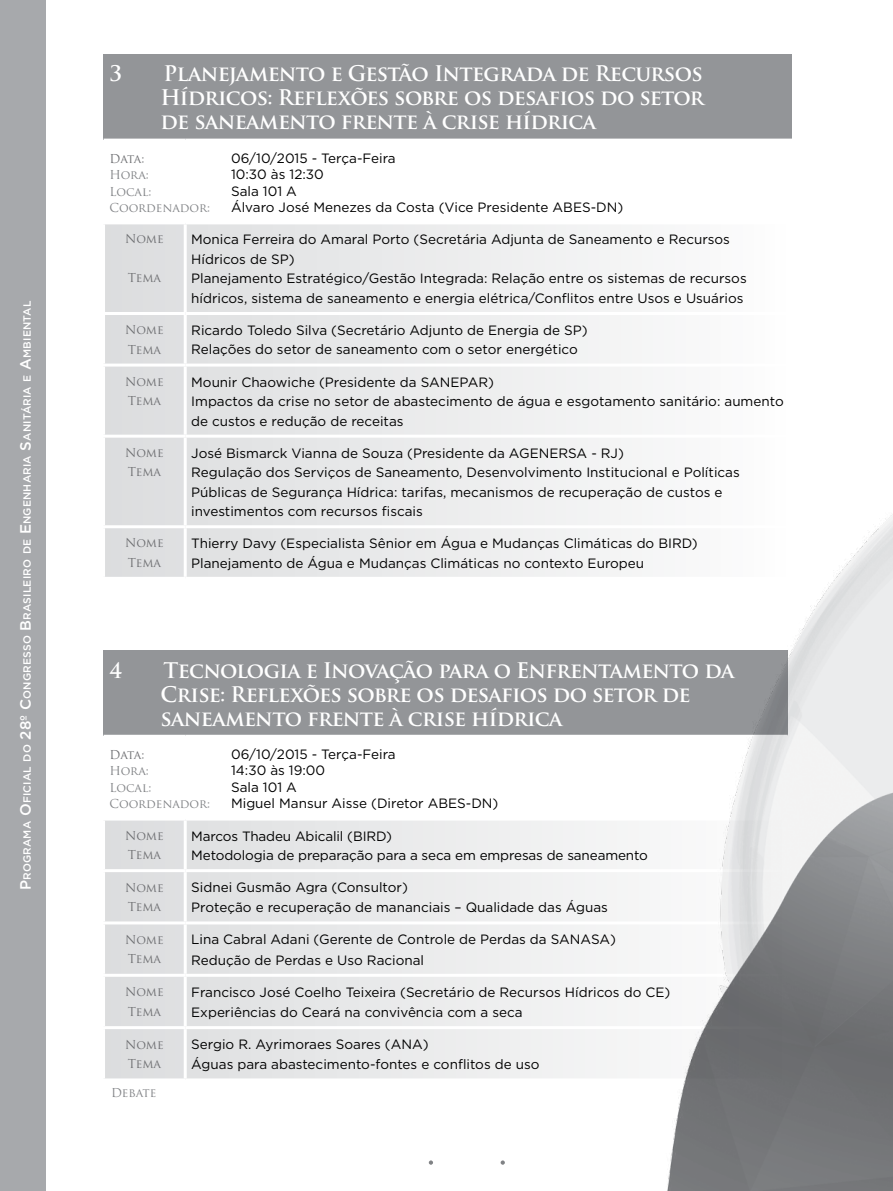
<style>
.page{position:relative;width:893px;height:1191px;background:#fff}
.page>*{position:absolute;margin:0;border:0;box-sizing:border-box;transform-origin:0 0}
.t1{font:700 21px/24px "Trajan Pro";letter-spacing:-.03em;color:#fff;text-align:justify}
.t2{font:13.5px/19.5px "Gotham";color:#000}
.t3{font:12px/19.5px "Trajan Pro";letter-spacing:-.01em;color:#6d6e71}
.t4{font:12px "Trajan Pro";color:#808285}
.t5{font:500 10.5px "Gotham";letter-spacing:.015em;color:#fff}
.s1{font-size:15px}
</style>
<div class="page">
<div style="left:0;top:0;width:46px;height:1191px;background:#a7a9ac"></div>
<img style="left:428px;top:514px;width:465px;height:677px">
<div style="left:104px;top:54px;width:688px;height:86px;background:#939598"></div>
<svg style="left:105px;top:224px;width:686px;height:353px"></svg>
<hr style="left:104px;top:139px;width:81px;height:3px;background:#fff">
<hr style="left:185px;top:139px;width:607px;height:3px;background:#fff">
<hr style="left:185px;top:312px;width:609px;height:3px;background:#fff">
<hr style="left:184px;top:224px;width:3px;height:88px;background:#fff">
<hr style="left:184px;top:315px;width:3px;height:48px;background:#fff">
<hr style="left:184px;top:366px;width:3px;height:68px;background:#fff">
<hr style="left:184px;top:437px;width:3px;height:88px;background:#fff">
<hr style="left:184px;top:528px;width:3px;height:49px;background:#fff">
<hr style="left:102px;top:312px;width:83px;height:3px;background:#fff">
<hr style="left:102px;top:363px;width:83px;height:3px;background:#fff">
<hr style="left:102px;top:434px;width:83px;height:3px;background:#fff">
<hr style="left:102px;top:525px;width:83px;height:3px;background:#fff">
<hr style="left:185px;top:363px;width:609px;height:3px;background:#fff">
<hr style="left:185px;top:434px;width:609px;height:3px;background:#fff">
<hr style="left:791px;top:437px;width:3px;height:88px;background:#fff">
<hr style="left:185px;top:525px;width:609px;height:3px;background:#fff">
<hr style="left:791px;top:528px;width:3px;height:49px;background:#fff">
<hr style="left:185px;top:577px;width:609px;height:3px;background:#fff">
<div style="left:104px;top:650px;width:684px;height:86px;background:#939598"></div>
<div style="left:104px;top:736px;width:684px;height:83px;background:#fff"></div>
<svg style="left:105px;top:820px;width:681px;height:258px"></svg>
<hr style="left:104px;top:734px;width:81px;height:3px;background:#fff">
<hr style="left:185px;top:734px;width:603px;height:3px;background:#fff">
<hr style="left:185px;top:817px;width:604px;height:3px;background:#fff">
<hr style="left:185px;top:869px;width:604px;height:3px;background:#fff">
<hr style="left:184px;top:820px;width:3px;height:49px;background:#fff">
<hr style="left:184px;top:872px;width:3px;height:49px;background:#fff">
<hr style="left:184px;top:924px;width:3px;height:49px;background:#fff">
<hr style="left:184px;top:976px;width:3px;height:50px;background:#fff">
<hr style="left:184px;top:1029px;width:3px;height:49px;background:#fff">
<hr style="left:102px;top:869px;width:83px;height:3px;background:#fff">
<hr style="left:102px;top:921px;width:83px;height:3px;background:#fff">
<hr style="left:102px;top:973px;width:83px;height:3px;background:#fff">
<hr style="left:102px;top:1026px;width:83px;height:3px;background:#fff">
<hr style="left:786px;top:820px;width:3px;height:49px;background:#fff">
<hr style="left:786px;top:872px;width:3px;height:49px;background:#fff">
<hr style="left:185px;top:921px;width:604px;height:3px;background:#fff">
<hr style="left:786px;top:924px;width:3px;height:49px;background:#fff">
<hr style="left:185px;top:973px;width:604px;height:3px;background:#fff">
<hr style="left:786px;top:976px;width:3px;height:50px;background:#fff">
<hr style="left:185px;top:1026px;width:604px;height:3px;background:#fff">
<hr style="left:786px;top:1029px;width:3px;height:49px;background:#fff">
<hr style="left:185px;top:1078px;width:604px;height:3px;background:#fff">
<p class="t5" style="left:20px;top:890px;width:591px;rotate:-90deg"><span class="s1">P</span>rograma <span class="s1">O</span> ficial do <span class="s1">28º C</span>ongresso <span class="s1">B</span>rasileiro de <span class="s1">E</span> ngenharia <span class="s1">S</span>anitária e <span class="s1">A</span>mbiental</p>
<h1 class="t1" style="left:110px;top:62px;width:14px">3</h1>
<h1 class="t1" style="left:161px;top:62px;width:545px">Planejamento e Gestão Integrada de Recursos Hídricos: Reflexões sobre os desafios do setor de saneamento frente à crise hídrica</h1>
<p class="t3" style="left:110px;top:148px;width:36px">Data:</p>
<p class="t2" style="left:231px;top:148px;width:166px">06/10/2015 - Terça-Feira</p>
<p class="t4" style="left:110px;top:167px;width:41px">Hora:</p>
<p class="t2" style="left:231px;top:164px;width:94px">10:30 às 12:30</p>
<p class="t4" style="left:110px;top:184px;width:43px">Local:</p>
<p class="t2" style="left:231px;top:181px;width:67px">Sala 101 A</p>
<p class="t4" style="left:110px;top:200px;width:102px">Coordenador:</p>
<p class="t2" style="left:231px;top:197px;width:394px">Álvaro José Menezes da Costa (Vice Presidente ABES-DN)</p>
<p class="t3" style="left:125px;top:229px;width:40px">Nome</p>
<p class="t3" style="left:128px;top:268px;width:35px">Tema</p>
<p class="t2" style="left:191px;top:229px;width:557px">Monica Ferreira do Amaral Porto (Secretária Adjunta de Saneamento e Recursos Hídricos de SP)<br>Planejamento Estratégico/Gestão Integrada: Relação entre os sistemas de recursos hídricos, sistema de saneamento e energia elétrica/Conflitos entre Usos e Usuários</p>
<p class="t3" style="left:125px;top:320px;width:40px">Nome<br>Tema</p>
<p class="t2" style="left:191px;top:320px;width:398px">Ricardo Toledo Silva (Secretário Adjunto de Energia de SP)<br>Relações do setor de saneamento com o setor energético</p>
<p class="t3" style="left:125px;top:371px;width:40px">Nome<br>Tema</p>
<p class="t2" style="left:191px;top:372px;width:594px">Mounir Chaowiche (Presidente da SANEPAR)<br>Impactos da crise no setor de abastecimento de água e esgotamento sanitário: aumento de custos e redução de receitas</p>
<p class="t3" style="left:125px;top:442px;width:40px">Nome<br>Tema</p>
<p class="t2" style="left:191px;top:443px;width:550px">José Bismarck Vianna de Souza (Presidente da AGENERSA - RJ)<br>Regulação dos Serviços de Saneamento, Desenvolvimento Institucional e Políticas Públicas de Segurança Hídrica: tarifas, mecanismos de recuperação de custos e investimentos com recursos fiscais</p>
<p class="t3" style="left:125px;top:533px;width:40px">Nome<br>Tema</p>
<p class="t2" style="left:191px;top:533px;width:508px">Thierry Davy (Especialista Sênior em Água e Mudanças Climáticas do BIRD)<br>Planejamento de Água e Mudanças Climáticas no contexto Europeu</p>
<h1 class="t1" style="left:110px;top:658px;width:14px">4</h1>
<h1 class="t1" style="left:161px;top:658px;width:575px;text-align:left">Tecnologia e Inovação para o Enfrentamento da<br>Crise: Reflexões sobre os desafios do setor de saneamento frente à crise hídrica</h1>
<p class="t3" style="left:110px;top:744px;width:36px">Data:</p>
<p class="t2" style="left:231px;top:744px;width:166px">06/10/2015 - Terça-Feira</p>
<p class="t4" style="left:110px;top:763px;width:41px">Hora:</p>
<p class="t2" style="left:231px;top:760px;width:96px">14:30 às 19:00</p>
<p class="t4" style="left:110px;top:780px;width:43px">Local:</p>
<p class="t2" style="left:231px;top:777px;width:67px">Sala 101 A</p>
<p class="t4" style="left:110px;top:796px;width:102px">Coordenador:</p>
<p class="t2" style="left:231px;top:793px;width:269px">Miguel Mansur Aisse (Diretor ABES-DN)</p>
<p class="t3" style="left:125px;top:825px;width:40px">Nome<br>Tema</p>
<p class="t2" style="left:191px;top:825px;width:458px">Marcos Thadeu Abicalil (BIRD)<br>Metodologia de preparação para a seca em empresas de saneamento</p>
<p class="t3" style="left:125px;top:877px;width:40px">Nome<br>Tema</p>
<p class="t2" style="left:191px;top:877px;width:418px;line-height:20.2px">Sidnei Gusmão Agra (Consultor)<br>Proteção e recuperação de mananciais – Qualidade das Águas</p>
<p class="t3" style="left:125px;top:929px;width:40px">Nome<br>Tema</p>
<p class="t2" style="left:191px;top:929px;width:426px;line-height:20.2px">Lina Cabral Adani (Gerente de Controle de Perdas da SANASA)<br>Redução de Perdas e Uso Racional</p>
<p class="t3" style="left:125px;top:982px;width:40px">Nome<br>Tema</p>
<p class="t2" style="left:191px;top:981px;width:481px;line-height:20.2px">Francisco José Coelho Teixeira (Secretário de Recursos Hídricos do CE)<br>Experiências do Ceará na convivência com a seca</p>
<p class="t3" style="left:125px;top:1034px;width:40px">Nome<br>Tema</p>
<p class="t2" style="left:191px;top:1033px;width:350px;line-height:20.2px">Sergio R. Ayrimoraes Soares (ANA)<br>Águas para abastecimento-fontes e conflitos de uso</p>
<p class="t4" style="left:111px;top:1085px;width:47px">Debate</p>
</div>
